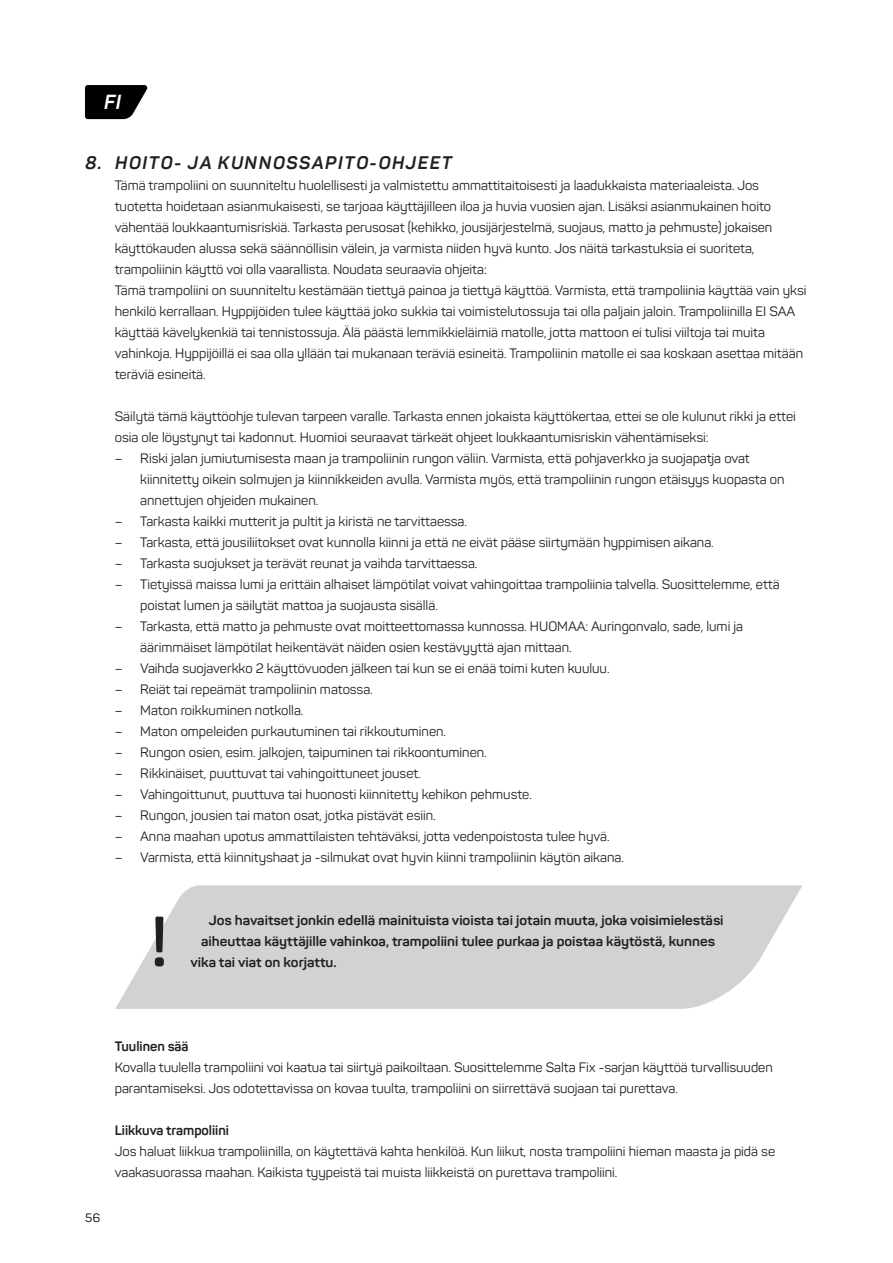
<style>
.page{position:relative;width:893px;height:1263px;background:#fff}
.page>*{position:absolute;margin:0;border:0;box-sizing:border-box;transform-origin:0 0}
.t1{font:700 66.75px "Panton";color:#231f20}
.t2{font:italic 700 20.1px "Panton";color:#fff}
.t3{font:italic 700 18px "Panton";letter-spacing:.085em;color:#231f20}
.t4{font:13.5px/21px "Panton";color:#231f20}
.t5{font:700 13.5px/21px "Panton";color:#231f20;scale:1.06 1}
.t6{font:700 13.5px "Panton";color:#231f20}
.t7{font:12px "Panton";color:#000001}
</style>
<div class="page">
<svg style="left:85px;top:85px;width:63px;height:34px;background:#242424"></svg>
<svg style="left:115px;top:885px;width:687px;height:124px;background:#d6d7d8"></svg>
<h2 class="t2" style="left:104px;top:90px;width:18px">FI</h2>
<h3 class="t3" style="left:85px;top:151px;width:368px">8. HOITO- JA KUNNOSSAPITO-OHJEET</h3>
<p class="t4" style="left:115px;top:175px;width:693px">Tämä trampoliini on suunniteltu huolellisesti ja valmistettu ammattitaitoisesti ja laadukkaista materiaaleista. Jos tuotetta hoidetaan asianmukaisesti, se tarjoaa käyttäjilleen iloa ja huvia vuosien ajan. Lisäksi asianmukainen hoito vähentää loukkaantumisriskiä. Tarkasta perusosat (kehikko, jousijärjestelmä, suojaus, matto ja pehmuste) jokaisen käyttökauden alussa sekä säännöllisin välein, ja varmista niiden hyvä kunto. Jos näitä tarkastuksia ei suoriteta, trampoliinin käyttö voi olla vaarallista. Noudata seuraavia ohjeita:<br>Tämä trampoliini on suunniteltu kestämään tiettyä painoa ja tiettyä käyttöä. Varmista, että trampoliinia käyttää vain yksi henkilö kerrallaan. Hyppijöiden tulee käyttää joko sukkia tai voimistelutossuja tai olla paljain jaloin. Trampoliinilla EI SAA käyttää kävelykenkiä tai tennistossuja. Älä päästä lemmikkieläimiä matolle, jotta mattoon ei tulisi viiltoja tai muita vahinkoja. Hyppijöillä ei saa olla yllään tai mukanaan teräviä esineitä. Trampoliinin matolle ei saa koskaan asettaa mitään teräviä esineitä.</p>
<p class="t4" style="left:115px;top:406px;width:683px">Säilytä tämä käyttöohje tulevan tarpeen varalle. Tarkasta ennen jokaista käyttökertaa, ettei se ole kulunut rikki ja ettei osia ole löystynyt tai kadonnut. Huomioi seuraavat tärkeät ohjeet loukkaantumisriskin vähentämiseksi:</p>
<p class="t4" style="left:140px;top:448px;width:646px;text-indent:-26px">– Riski jalan jumiutumisesta maan ja trampoliinin rungon väliin. Varmista, että pohjaverkko ja suojapatja ovat kiinnitetty oikein solmujen ja kiinnikkeiden avulla. Varmista myös, että trampoliinin rungon etäisyys kuopasta on annettujen ohjeiden mukainen.</p>
<p class="t4" style="left:115px;top:511px;width:354px">– Tarkasta kaikki mutterit ja pultit ja kiristä ne tarvittaessa.</p>
<p class="t4" style="left:115px;top:532px;width:600px">– Tarkasta, että jousiliitokset ovat kunnolla kiinni ja että ne eivät pääse siirtymään hyppimisen aikana.</p>
<p class="t4" style="left:115px;top:553px;width:364px">– Tarkasta suojukset ja terävät reunat ja vaihda tarvittaessa.</p>
<p class="t4" style="left:140px;top:574px;width:641px;text-indent:-26px">– Tietyissä maissa lumi ja erittäin alhaiset lämpötilat voivat vahingoittaa trampoliinia talvella. Suosittelemme, että poistat lumen ja säilytät mattoa ja suojausta sisällä.</p>
<p class="t4" style="left:140px;top:616px;width:604px;text-indent:-26px">– Tarkasta, että matto ja pehmuste ovat moitteettomassa kunnossa. HUOMAA: Auringonvalo, sade, lumi ja äärimmäiset lämpötilat heikentävät näiden osien kestävyyttä ajan mittaan.</p>
<p class="t4" style="left:115px;top:658px;width:496px">– Vaihda suojaverkko 2 käyttövuoden jälkeen tai kun se ei enää toimi kuten kuuluu.</p>
<p class="t4" style="left:115px;top:679px;width:259px">– Reiät tai repeämät trampoliinin matossa.</p>
<p class="t4" style="left:115px;top:700px;width:190px">– Maton roikkuminen notkolla.</p>
<p class="t4" style="left:115px;top:721px;width:333px">– Maton ompeleiden purkautuminen tai rikkoutuminen.</p>
<p class="t4" style="left:115px;top:742px;width:373px">– Rungon osien, esim. jalkojen, taipuminen tai rikkoontuminen.</p>
<p class="t4" style="left:115px;top:763px;width:307px">– Rikkinäiset, puuttuvat tai vahingoittuneet jouset.</p>
<p class="t4" style="left:115px;top:784px;width:419px">– Vahingoittunut, puuttuva tai huonosti kiinnitetty kehikon pehmuste.</p>
<p class="t4" style="left:115px;top:805px;width:322px">– Rungon, jousien tai maton osat, jotka pistävät esiin.</p>
<p class="t4" style="left:115px;top:826px;width:496px">– Anna maahan upotus ammattilaisten tehtäväksi, jotta vedenpoistosta tulee hyvä.</p>
<p class="t4" style="left:115px;top:847px;width:511px">– Varmista, että kiinnityshaat ja -silmukat ovat hyvin kiinni trampoliinin käytön aikana.</p>
<h1 class="t1" style="left:151px;top:901px;width:18px">!</h1>
<p class="t5" style="left:201px;top:909px;width:494px;text-indent:7px">Jos havaitset jonkin edellä mainituista vioista tai jotain muuta, joka voisimielestäsi aiheuttaa käyttäjille vahinkoa, trampoliini tulee purkaa ja poistaa käytöstä, kunnes</p>
<p class="t5" style="left:191px;top:951px;width:139px">vika tai viat on korjattu.</p>
<p class="t7" style="left:85px;top:1210px;width:17px">56</p>
<p class="t6" style="left:115px;top:1038px;width:75px">Tuulinen sää</p>
<p class="t4" style="left:115px;top:1057px;width:659px">Kovalla tuulella trampoliini voi kaatua tai siirtyä paikoiltaan. Suosittelemme Salta Fix -sarjan käyttöä turvallisuuden parantamiseksi. Jos odotettavissa on kovaa tuulta, trampoliini on siirrettävä suojaan tai purettava.</p>
<p class="t6" style="left:115px;top:1122px;width:116px">Liikkuva trampoliini</p>
<p class="t4" style="left:115px;top:1141px;width:662px">Jos haluat liikkua trampoliinilla, on käytettävä kahta henkilöä. Kun liikut, nosta trampoliini hieman maasta ja pidä se vaakasuorassa maahan. Kaikista tyypeistä tai muista liikkeistä on purettava trampoliini.</p>
</div>
